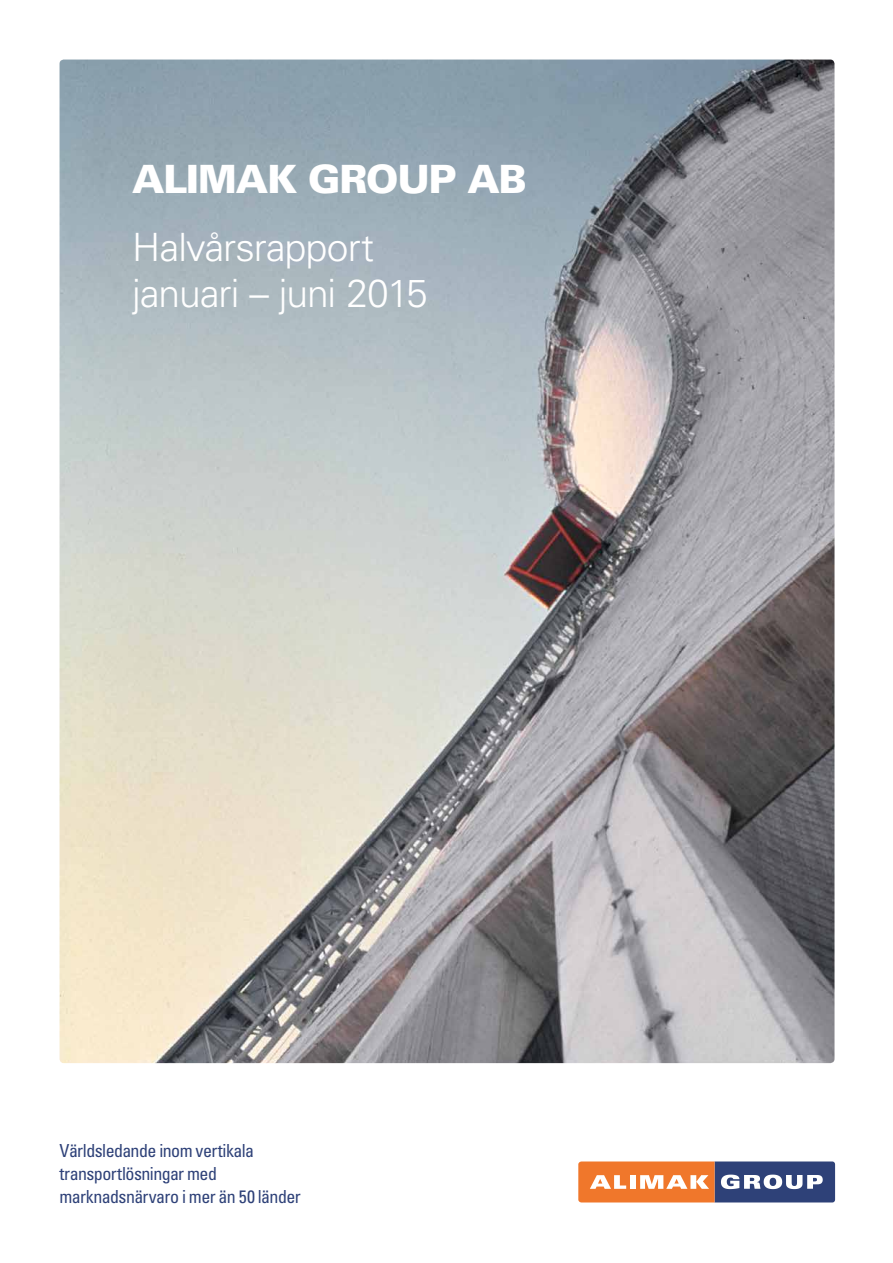
<style>
.page{position:relative;width:893px;height:1263px;background:#fff}
.page>*{position:absolute;margin:0;border:0;box-sizing:border-box;transform-origin:0 0}
.Rubrik_1{font:300 39px/46.5px "Univers LT Std";letter-spacing:-.02em;color:#fff}
.Omslagsrubrik{font:900 39px "Univers LT Std";letter-spacing:-.03em;color:#fff}
.Rubrik_1-2{font:condensed 18px/22.5px "Univers LT Std";letter-spacing:-.03em;color:#2e4178}
</style>
<div class="page">
<img style="left:60px;top:60px;width:774px;height:1003px">
<svg style="left:578px;top:1161px;width:257px;height:41px;background:#a87b6f"></svg>
<p class="Omslagsrubrik" style="left:132px;top:155px;width:396px">ALIMAK GROUP AB</p>
<p class="Rubrik_1" style="left:132px;top:224px;width:297px">Halvårsrapport januari – juni 2015</p>
<p class="Rubrik_1-2" style="left:60px;top:1139px;width:243px">Världsledande inom vertikala transportlösningar med marknadsnärvaro i mer än 50 länder</p>
</div>
